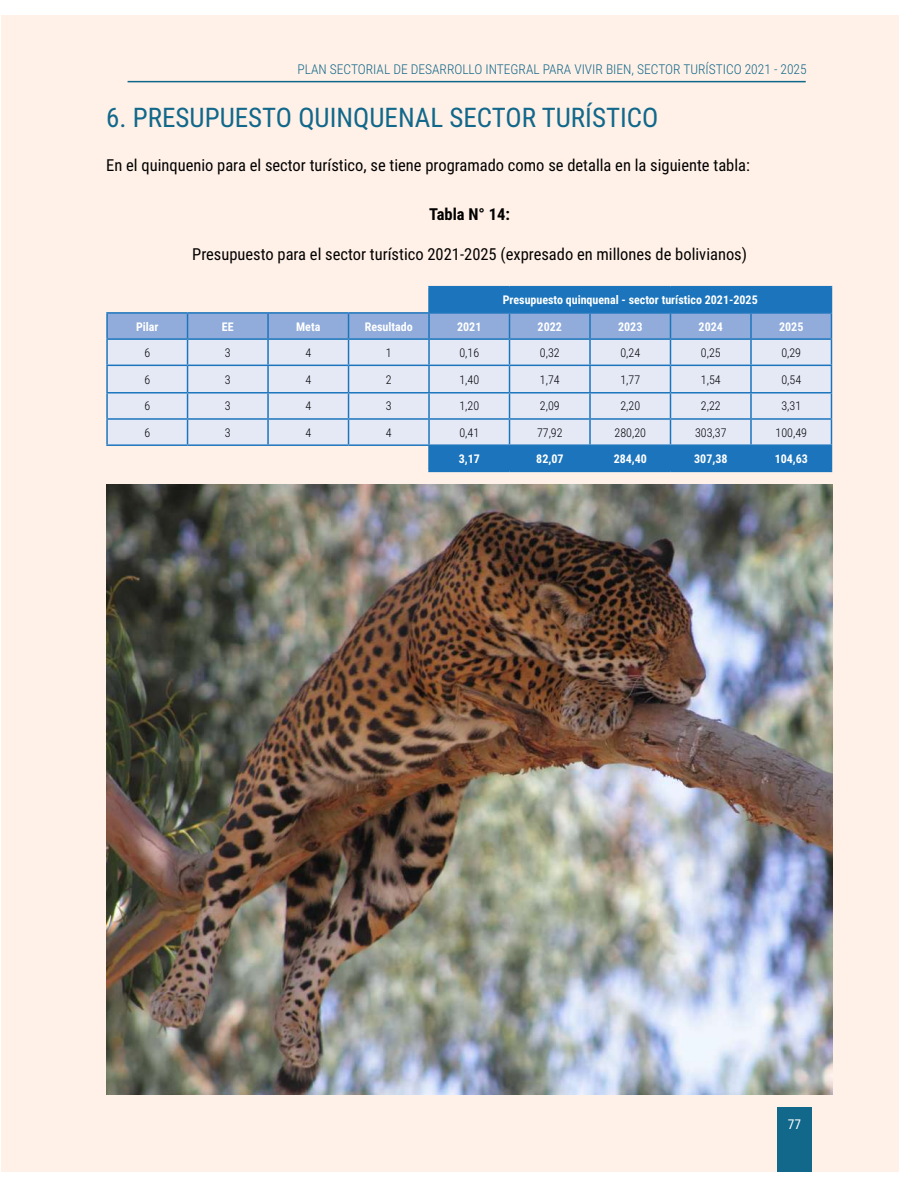
<style>
.page{position:relative;width:918px;height:1188px;background:#fff}
.page>*{position:absolute;margin:0;border:0;box-sizing:border-box;transform-origin:0 0}
.t1{font:27px "Roboto Condensed";color:#11688b}
.t2{font:16.5px "Roboto Condensed";color:#000}
.t3{font:700 16.5px "Roboto Condensed";color:#000}
.t4{font:300 13.5px "Roboto Condensed";color:#11678a}
.t5{font:13.5px "Roboto Condensed";color:#fff}
.t6{font:700 12px "Roboto Condensed";color:#fff}
.t7{font:300 12px "Roboto Condensed";color:#000}
</style>
<div class="page">
<div style="left:1px;top:16px;width:897px;height:1156px;background:#fff1e7"></div>
<hr style="left:128px;top:81px;width:678px;height:1px;background:#11678a">
<div style="left:777px;top:1107px;width:34px;height:65px;background:#11688b"></div>
<hr style="left:106px;top:312px;width:82px;height:2px;background:#1c75bc">
<hr style="left:106px;top:314px;width:2px;height:24px;background:#1c75bc">
<hr style="left:106px;top:366px;width:2px;height:26px;background:#1c75bc">
<hr style="left:106px;top:420px;width:2px;height:24px;background:#1c75bc">
<hr style="left:106px;top:444px;width:82px;height:2px;background:#1c75bc">
<hr style="left:428px;top:471px;width:82px;height:1px;background:#1c75bc">
<hr style="left:590px;top:471px;width:81px;height:1px;background:#1c75bc">
<hr style="left:751px;top:471px;width:81px;height:1px;background:#1c75bc">
<hr style="left:106px;top:338px;width:82px;height:2px;background:#1c75bc">
<hr style="left:106px;top:340px;width:2px;height:25px;background:#1c75bc">
<hr style="left:106px;top:365px;width:82px;height:1px;background:#1c75bc">
<hr style="left:106px;top:392px;width:82px;height:2px;background:#1c75bc">
<hr style="left:106px;top:394px;width:2px;height:24px;background:#1c75bc">
<hr style="left:106px;top:418px;width:82px;height:2px;background:#1c75bc">
<hr style="left:510px;top:471px;width:80px;height:1px;background:#1c75bc">
<hr style="left:671px;top:471px;width:80px;height:1px;background:#1c75bc">
<hr style="left:428px;top:286px;width:82px;height:1px;background:#1c75bc">
<hr style="left:510px;top:286px;width:80px;height:1px;background:#1c75bc">
<hr style="left:590px;top:286px;width:81px;height:1px;background:#1c75bc">
<hr style="left:671px;top:286px;width:80px;height:1px;background:#1c75bc">
<hr style="left:751px;top:286px;width:81px;height:1px;background:#1c75bc">
<svg style="left:107px;top:287px;width:725px;height:184px;background:#b3c9e4"></svg>
<hr style="left:429px;top:312px;width:81px;height:2px;background:#1c75bc">
<hr style="left:510px;top:312px;width:80px;height:2px;background:#1c75bc">
<hr style="left:590px;top:312px;width:81px;height:2px;background:#1c75bc">
<hr style="left:671px;top:312px;width:80px;height:2px;background:#1c75bc">
<hr style="left:751px;top:312px;width:81px;height:2px;background:#1c75bc">
<img style="left:106px;top:485px;width:726px;height:609px">
<p class="t4" style="left:297px;top:60px;width:511px">PLAN SECTORIAL DE DESARROLLO INTEGRAL PARA VIVIR BIEN, SECTOR TURÍSTICO 2021 - 2025</p>
<h1 class="t1" style="left:106px;top:98px;width:554px">6. PRESUPUESTO QUINQUENAL SECTOR TURÍSTICO</h1>
<p class="t2" style="left:106px;top:153px;width:645px">En el quinquenio para el sector turístico, se tiene programado como se detalla en la siguiente tabla:</p>
<p class="t3" style="left:429px;top:203px;width:82px">Tabla N° 14:</p>
<p class="t2" style="left:192px;top:242px;width:556px">Presupuesto para el sector turístico 2021-2025 (expresado en millones de bolivianos)</p>
<p class="t6" style="left:503px;top:292px;width:256px">Presupuesto quinquenal - sector turístico 2021-2025</p>
<p class="t6" style="left:136px;top:318px;width:24px">Pilar</p>
<p class="t6" style="left:222px;top:318px;width:13px">EE</p>
<p class="t6" style="left:296px;top:318px;width:26px">Meta</p>
<p class="t6" style="left:365px;top:318px;width:50px">Resultado</p>
<p class="t6" style="left:457px;top:318px;width:26px">2021</p>
<p class="t6" style="left:538px;top:318px;width:26px">2022</p>
<p class="t6" style="left:618px;top:318px;width:26px">2023</p>
<p class="t6" style="left:699px;top:318px;width:26px">2024</p>
<p class="t6" style="left:779px;top:318px;width:26px">2025</p>
<p class="t7" style="left:144px;top:344px;width:7px">6</p>
<p class="t7" style="left:225px;top:344px;width:7px">3</p>
<p class="t7" style="left:305px;top:344px;width:7px">4</p>
<p class="t7" style="left:386px;top:344px;width:7px">1</p>
<p class="t7" style="left:459px;top:344px;width:21px">0,16</p>
<p class="t7" style="left:540px;top:344px;width:21px">0,32</p>
<p class="t7" style="left:620px;top:344px;width:21px">0,24</p>
<p class="t7" style="left:701px;top:344px;width:21px">0,25</p>
<p class="t7" style="left:781px;top:344px;width:21px">0,29</p>
<p class="t7" style="left:144px;top:371px;width:7px">6</p>
<p class="t7" style="left:225px;top:371px;width:7px">3</p>
<p class="t7" style="left:305px;top:371px;width:7px">4</p>
<p class="t7" style="left:386px;top:371px;width:7px">2</p>
<p class="t7" style="left:459px;top:371px;width:21px">1,40</p>
<p class="t7" style="left:540px;top:371px;width:21px">1,74</p>
<p class="t7" style="left:620px;top:371px;width:21px">1,77</p>
<p class="t7" style="left:701px;top:371px;width:21px">1,54</p>
<p class="t7" style="left:781px;top:371px;width:21px">0,54</p>
<p class="t7" style="left:144px;top:398px;width:7px">6</p>
<p class="t7" style="left:225px;top:398px;width:7px">3</p>
<p class="t7" style="left:305px;top:398px;width:7px">4</p>
<p class="t7" style="left:386px;top:398px;width:7px">3</p>
<p class="t7" style="left:459px;top:398px;width:21px">1,20</p>
<p class="t7" style="left:540px;top:398px;width:21px">2,09</p>
<p class="t7" style="left:620px;top:398px;width:21px">2,20</p>
<p class="t7" style="left:701px;top:398px;width:21px">2,22</p>
<p class="t7" style="left:781px;top:398px;width:21px">3,31</p>
<p class="t7" style="left:144px;top:424px;width:7px">6</p>
<p class="t7" style="left:225px;top:424px;width:7px">3</p>
<p class="t7" style="left:305px;top:424px;width:7px">4</p>
<p class="t7" style="left:386px;top:424px;width:7px">4</p>
<p class="t7" style="left:459px;top:424px;width:21px">0,41</p>
<p class="t7" style="left:537px;top:424px;width:27px">77,92</p>
<p class="t7" style="left:615px;top:424px;width:33px">280,20</p>
<p class="t7" style="left:695px;top:424px;width:33px">303,37</p>
<p class="t7" style="left:776px;top:424px;width:33px">100,49</p>
<p class="t6" style="left:459px;top:450px;width:23px">3,17</p>
<p class="t6" style="left:536px;top:450px;width:29px">82,07</p>
<p class="t6" style="left:614px;top:450px;width:35px">284,40</p>
<p class="t6" style="left:694px;top:450px;width:35px">307,38</p>
<p class="t6" style="left:775px;top:450px;width:35px">104,63</p>
<p class="t5" style="left:788px;top:1115px;width:15px">77</p>
</div>
